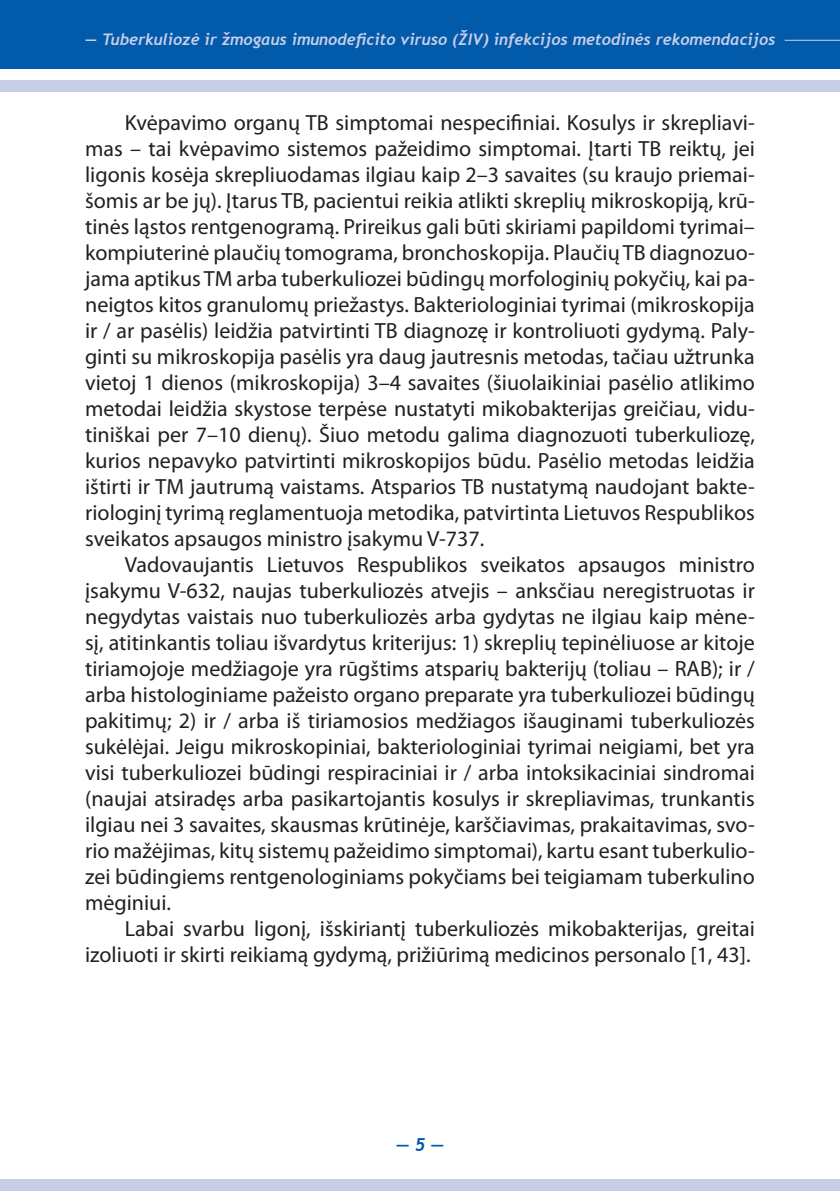
<style>
.page{position:relative;width:840px;height:1191px;background:#fff}
.page>*{position:absolute;margin:0;border:0;box-sizing:border-box;transform-origin:0 0}
.t1{font:22px/26px "Myriad Pro";color:#231f20;text-align:justify}
.t2{font:italic 700 18px "Trebuchet";color:#015aaa}
.t3{font:italic 700 16px "Trebuchet";color:#c7cee8}
</style>
<div class="page">
<div style="left:0;top:0;width:839px;height:69px;background:#015aaa"></div>
<div style="left:0;top:80px;width:839px;height:11px;background:#c7cee8"></div>
<div style="left:0;top:1179px;width:839px;height:12px;background:#c7cee8"></div>
<hr style="left:784px;top:40px;width:55px;height:1px;background:#c7cee8">
<p class="t3" style="left:85px;top:29px;width:691px">— Tuberkuliozė ir žmogaus imunodeficito viruso (ŽIV) infekcijos metodinės rekomendacijos</p>
<p class="t1" style="left:85px;top:109px;width:671px;text-indent:40px">Kvėpavimo organų TB simptomai nespecifiniai. Kosulys ir skrepliavi&shy;mas – tai kvėpavimo sistemos pažeidimo simptomai. Įtarti TB reiktų, jei ligonis kosėja skrepliuodamas ilgiau kaip 2–3 savaites (su kraujo priemai&shy;šomis ar be jų). Įtarus TB, pacientui reikia atlikti skreplių mikroskopiją, krū&shy;tinės ląstos rentgenogramą. Prireikus gali būti skiriami papildomi tyrimai– kompiuterinė plaučių tomograma, bronchoskopija. Plaučių TB diagnozuo&shy;jama aptikus TM arba tuberkuliozei būdingų morfologinių pokyčių, kai pa&shy;neigtos kitos granulomų priežastys. Bakteriologiniai tyrimai (mikroskopija ir / ar pasėlis) leidžia patvirtinti TB diagnozę ir kontroliuoti gydymą. Paly&shy;ginti su mikroskopija pasėlis yra daug jautresnis metodas, tačiau užtrunka vietoj 1 dienos (mikroskopija) 3–4 savaites (šiuolaikiniai pasėlio atlikimo metodai leidžia skystose terpėse nustatyti mikobakterijas greičiau, vidu&shy;tiniškai per 7–10 dienų). Šiuo metodu galima diagnozuoti tuberkuliozę, kurios nepavyko patvirtinti mikroskopijos būdu. Pasėlio metodas leidžia ištirti ir TM jautrumą vaistams. Atsparios TB nustatymą naudojant bakte&shy;riologinį tyrimą reglamentuoja metodika, patvirtinta Lietuvos Respublikos sveikatos apsaugos ministro įsakymu V-737.</p>
<p class="t1" style="left:85px;top:551px;width:671px;text-indent:40px">Vadovaujantis Lietuvos Respublikos sveikatos apsaugos ministro įsakymu V-632, naujas tuberkuliozės atvejis – anksčiau neregistruotas ir negydytas vaistais nuo tuberkuliozės arba gydytas ne ilgiau kaip mėne&shy;sį, atitinkantis toliau išvardytus kriterijus: 1) skreplių tepinėliuose ar kitoje tiriamojoje medžiagoje yra rūgštims atsparių bakterijų (toliau – RAB); ir / arba histologiniame pažeisto organo preparate yra tuberkuliozei būdingų pakitimų; 2) ir / arba iš tiriamosios medžiagos išauginami tuberkuliozės sukėlėjai. Jeigu mikroskopiniai, bakteriologiniai tyrimai neigiami, bet yra visi tuberkuliozei būdingi respiraciniai ir / arba intoksikaciniai sindromai (naujai atsiradęs arba pasikartojantis kosulys ir skrepliavimas, trunkantis ilgiau nei 3 savaites, skausmas krūtinėje, karščiavimas, prakaitavimas, svo&shy;rio mažėjimas, kitų sistemų pažeidimo simptomai), kartu esant tuberkulio&shy;zei būdingiems rentgenologiniams pokyčiams bei teigiamam tuberkulino mėginiui.</p>
<p class="t1" style="left:85px;top:915px;width:670px;text-align:right">Labai svarbu ligonį, išskiriantį tuberkuliozės mikobakterijas, greitai izoliuoti ir skirti reikiamą gydymą, prižiūrimą medicinos personalo [1, 43].</p>
<p class="t2" style="left:396px;top:1133px;width:49px">— 5 —</p>
</div>
